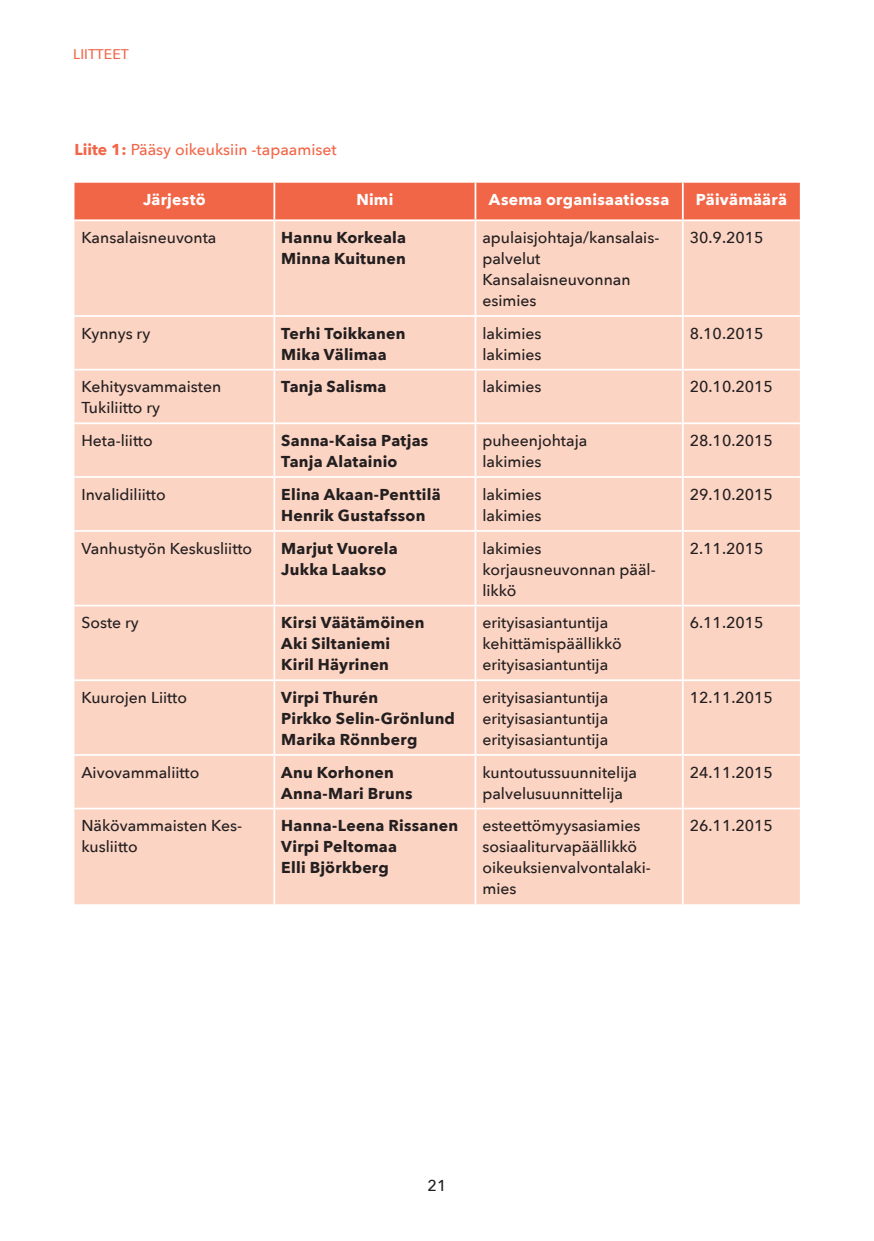
<style>
.page{position:relative;width:874px;height:1241px;background:#fff}
.page>*{position:absolute;margin:0;border:0;box-sizing:border-box;transform-origin:0 0}
.t1{font:500 15.75px/21px "Avenir Next";color:#231f20}
.t2{font:700 15.75px/21px "Avenir Next";letter-spacing:.015em;color:#231f20}
.t3{font:700 15.75px "Avenir Next";letter-spacing:.015em;color:#fff}
.t4{font:500 15.75px "Avenir Next";color:#f26648}
.t5{font:500 14px "Avenir Next";color:#f26648}
.s1{font-weight:700}
</style>
<div class="page">
<div style="left:74px;top:183px;width:725px;height:36px;background:#f26648"></div>
<div style="left:74px;top:221px;width:725px;height:683px;background:#fcd4c3"></div>
<hr style="left:273px;top:183px;width:2px;height:36px;background:#fff">
<hr style="left:474px;top:183px;width:2px;height:36px;background:#fff">
<hr style="left:681px;top:183px;width:2px;height:36px;background:#fff">
<hr style="left:273px;top:221px;width:2px;height:94px;background:#fff">
<hr style="left:474px;top:221px;width:2px;height:94px;background:#fff">
<hr style="left:681px;top:221px;width:2px;height:94px;background:#fff">
<hr style="left:74px;top:315px;width:200px;height:2px;background:#fff">
<hr style="left:274px;top:315px;width:201px;height:2px;background:#fff">
<hr style="left:273px;top:317px;width:2px;height:52px;background:#fff">
<hr style="left:475px;top:315px;width:207px;height:2px;background:#fff">
<hr style="left:474px;top:317px;width:2px;height:52px;background:#fff">
<hr style="left:682px;top:315px;width:117px;height:2px;background:#fff">
<hr style="left:681px;top:317px;width:2px;height:52px;background:#fff">
<hr style="left:74px;top:369px;width:200px;height:1px;background:#fff">
<hr style="left:274px;top:369px;width:201px;height:1px;background:#fff">
<hr style="left:273px;top:370px;width:2px;height:52px;background:#fff">
<hr style="left:475px;top:369px;width:207px;height:1px;background:#fff">
<hr style="left:474px;top:370px;width:2px;height:52px;background:#fff">
<hr style="left:682px;top:369px;width:117px;height:1px;background:#fff">
<hr style="left:681px;top:370px;width:2px;height:52px;background:#fff">
<hr style="left:74px;top:422px;width:200px;height:2px;background:#fff">
<hr style="left:274px;top:422px;width:201px;height:2px;background:#fff">
<hr style="left:273px;top:424px;width:2px;height:52px;background:#fff">
<hr style="left:475px;top:422px;width:207px;height:2px;background:#fff">
<hr style="left:474px;top:424px;width:2px;height:52px;background:#fff">
<hr style="left:682px;top:422px;width:117px;height:2px;background:#fff">
<hr style="left:681px;top:424px;width:2px;height:52px;background:#fff">
<hr style="left:74px;top:476px;width:200px;height:2px;background:#fff">
<hr style="left:274px;top:476px;width:201px;height:2px;background:#fff">
<hr style="left:273px;top:478px;width:2px;height:52px;background:#fff">
<hr style="left:475px;top:476px;width:207px;height:2px;background:#fff">
<hr style="left:474px;top:478px;width:2px;height:52px;background:#fff">
<hr style="left:682px;top:476px;width:117px;height:2px;background:#fff">
<hr style="left:681px;top:478px;width:2px;height:52px;background:#fff">
<hr style="left:74px;top:530px;width:200px;height:1px;background:#fff">
<hr style="left:274px;top:530px;width:201px;height:1px;background:#fff">
<hr style="left:273px;top:531px;width:2px;height:73px;background:#fff">
<hr style="left:475px;top:530px;width:207px;height:1px;background:#fff">
<hr style="left:474px;top:531px;width:2px;height:73px;background:#fff">
<hr style="left:682px;top:530px;width:117px;height:1px;background:#fff">
<hr style="left:681px;top:531px;width:2px;height:73px;background:#fff">
<hr style="left:74px;top:604px;width:200px;height:2px;background:#fff">
<hr style="left:274px;top:604px;width:201px;height:2px;background:#fff">
<hr style="left:273px;top:606px;width:2px;height:73px;background:#fff">
<hr style="left:475px;top:604px;width:207px;height:2px;background:#fff">
<hr style="left:474px;top:606px;width:2px;height:73px;background:#fff">
<hr style="left:682px;top:604px;width:117px;height:2px;background:#fff">
<hr style="left:681px;top:606px;width:2px;height:73px;background:#fff">
<hr style="left:74px;top:679px;width:200px;height:2px;background:#fff">
<hr style="left:274px;top:679px;width:201px;height:2px;background:#fff">
<hr style="left:273px;top:681px;width:2px;height:73px;background:#fff">
<hr style="left:475px;top:679px;width:207px;height:2px;background:#fff">
<hr style="left:474px;top:681px;width:2px;height:73px;background:#fff">
<hr style="left:682px;top:679px;width:117px;height:2px;background:#fff">
<hr style="left:681px;top:681px;width:2px;height:73px;background:#fff">
<hr style="left:74px;top:754px;width:200px;height:1px;background:#fff">
<hr style="left:274px;top:754px;width:201px;height:1px;background:#fff">
<hr style="left:273px;top:755px;width:2px;height:52px;background:#fff">
<hr style="left:475px;top:754px;width:207px;height:1px;background:#fff">
<hr style="left:474px;top:755px;width:2px;height:52px;background:#fff">
<hr style="left:682px;top:754px;width:117px;height:1px;background:#fff">
<hr style="left:681px;top:755px;width:2px;height:52px;background:#fff">
<hr style="left:74px;top:807px;width:200px;height:2px;background:#fff">
<hr style="left:274px;top:807px;width:201px;height:2px;background:#fff">
<hr style="left:273px;top:809px;width:2px;height:95px;background:#fff">
<hr style="left:475px;top:807px;width:207px;height:2px;background:#fff">
<hr style="left:474px;top:809px;width:2px;height:95px;background:#fff">
<hr style="left:682px;top:807px;width:117px;height:2px;background:#fff">
<hr style="left:681px;top:809px;width:2px;height:95px;background:#fff">
<p class="t5" style="left:73px;top:42px;width:57px">LIITTEET</p>
<p class="t4" style="left:74px;top:136px;width:263px"><span class="s1">Liite 1:</span> Pääsy oikeuksiin -tapaamiset</p>
<p class="t3" style="left:143px;top:186px;width:64px">Järjestö</p>
<p class="t3" style="left:356px;top:186px;width:38px">Nimi</p>
<p class="t3" style="left:488px;top:186px;width:182px">Asema organisaatiossa</p>
<p class="t3" style="left:695px;top:186px;width:93px">Päivämäärä</p>
<p class="t1" style="left:81px;top:226px;width:136px">Kansalaisneuvonta</p>
<p class="t2" style="left:281px;top:227px;width:126px">Hannu Korkeala<br>Minna Kuitunen</p>
<p class="t1" style="left:482px;top:226px;width:178px">apulaisjohtaja/kansalais&shy;palvelut<br>Kansalaisneuvonnan esimies</p>
<p class="t1" style="left:689px;top:226px;width:75px">30.9.2015</p>
<p class="t1" style="left:81px;top:322px;width:70px">Kynnys ry</p>
<p class="t2" style="left:281px;top:322px;width:125px">Terhi Toikkanen<br>Mika Välimaa</p>
<p class="t1" style="left:482px;top:322px;width:61px">lakimies lakimies</p>
<p class="t1" style="left:689px;top:322px;width:75px">8.10.2015</p>
<p class="t1" style="left:81px;top:376px;width:141px">Kehitysvammaisten<br>Tukiliitto ry</p>
<p class="t2" style="left:281px;top:376px;width:107px">Tanja Salisma</p>
<p class="t1" style="left:482px;top:376px;width:61px">lakimies</p>
<p class="t1" style="left:689px;top:376px;width:85px">20.10.2015</p>
<p class="t1" style="left:81px;top:429px;width:73px">Heta-liitto</p>
<p class="t2" style="left:281px;top:429px;width:148px">Sanna-Kaisa Patjas<br>Tanja Alatainio</p>
<p class="t1" style="left:482px;top:429px;width:106px">puheenjohtaja lakimies</p>
<p class="t1" style="left:689px;top:429px;width:85px">28.10.2015</p>
<p class="t1" style="left:81px;top:483px;width:86px">Invalidiliitto</p>
<p class="t2" style="left:281px;top:483px;width:161px">Elina Akaan-Penttilä<br>Henrik Gustafsson</p>
<p class="t1" style="left:482px;top:483px;width:61px">lakimies lakimies</p>
<p class="t1" style="left:689px;top:483px;width:85px">29.10.2015</p>
<p class="t1" style="left:81px;top:537px;width:172px">Vanhustyön Keskusliitto</p>
<p class="t2" style="left:281px;top:537px;width:118px">Marjut Vuorela<br>Jukka Laakso</p>
<p class="t1" style="left:482px;top:537px;width:175px">lakimies korjausneuvonnan pääl&shy;likkö</p>
<p class="t1" style="left:689px;top:537px;width:75px">2.11.2015</p>
<p class="t1" style="left:81px;top:611px;width:59px">Soste ry</p>
<p class="t2" style="left:281px;top:612px;width:145px">Kirsi Väätämöinen<br>Aki Siltaniemi<br>Kiril Häyrinen</p>
<p class="t1" style="left:482px;top:611px;width:141px">erityisasiantuntija kehittämispäällikkö erityisasiantuntija</p>
<p class="t1" style="left:689px;top:611px;width:75px">6.11.2015</p>
<p class="t1" style="left:81px;top:686px;width:107px">Kuurojen Liitto</p>
<p class="t2" style="left:281px;top:686px;width:175px">Virpi Thurén<br>Pirkko Selin-Grönlund<br>Marika Rönnberg</p>
<p class="t1" style="left:482px;top:686px;width:127px;text-align:justify">erityisasiantuntija erityisasiantuntija erityisasiantuntija</p>
<p class="t1" style="left:689px;top:686px;width:85px">12.11.2015</p>
<p class="t1" style="left:81px;top:761px;width:119px">Aivovammaliitto</p>
<p class="t2" style="left:281px;top:761px;width:133px">Anu Korhonen<br>Anna-Mari Bruns</p>
<p class="t1" style="left:482px;top:761px;width:156px">kuntoutussuunnitelija palvelusuunnittelija</p>
<p class="t1" style="left:689px;top:761px;width:85px">24.11.2015</p>
<p class="t1" style="left:81px;top:814px;width:162px">Näkövammaisten Kes&shy;kusliitto</p>
<p class="t2" style="left:281px;top:814px;width:178px">Hanna-Leena Rissanen<br>Virpi Peltomaa<br>Elli Björkberg</p>
<p class="t1" style="left:482px;top:814px;width:170px">esteettömyysasiamies sosiaaliturvapäällikkö oikeuksienvalvontalaki&shy;mies</p>
<p class="t1" style="left:689px;top:814px;width:85px">26.11.2015</p>
<p class="t1" style="left:427px;top:1174px;width:20px">21</p>
</div>
